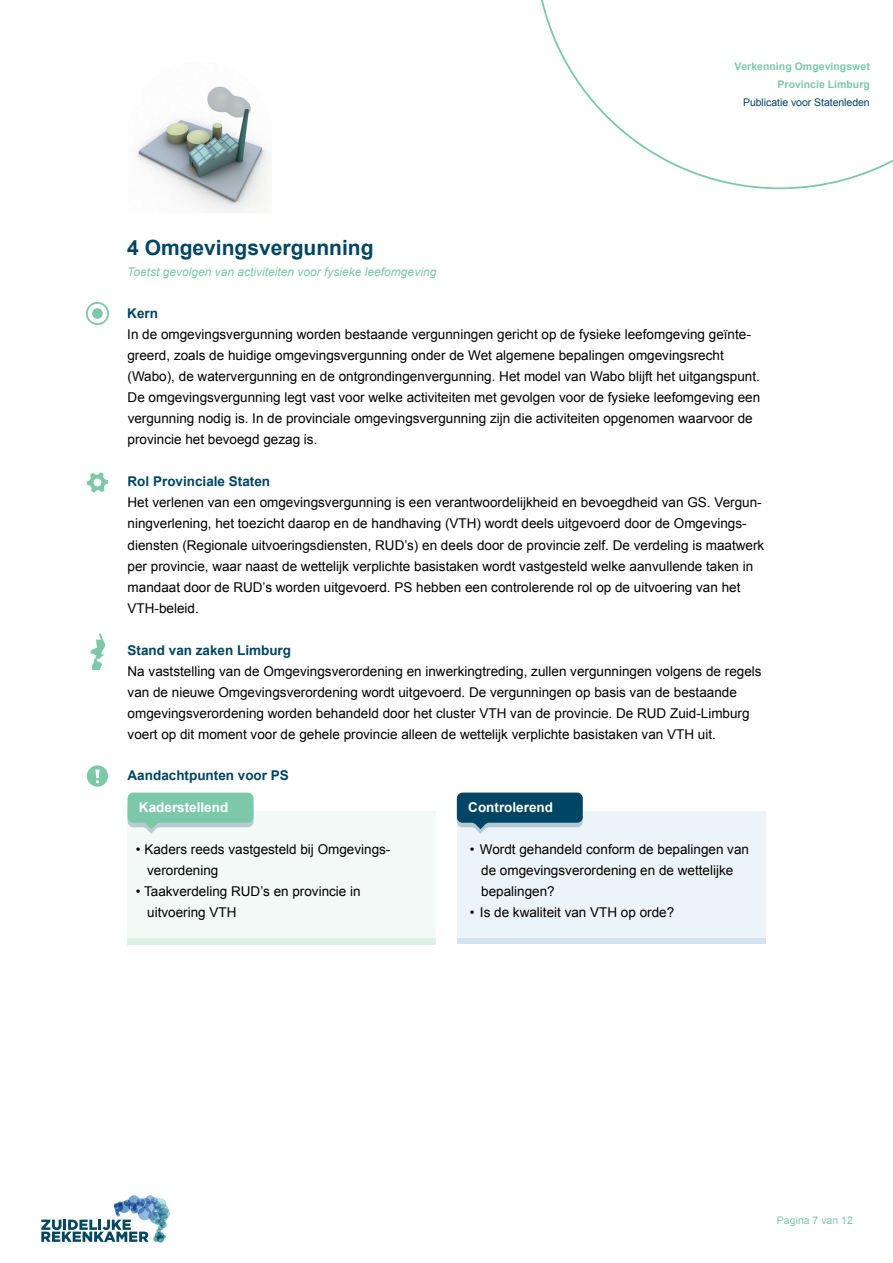
<style>
.page{position:relative;width:893px;height:1263px;background:#fff}
.page>*{position:absolute;margin:0;border:0;box-sizing:border-box;transform-origin:0 0}
.t1{font:700 21px "Arial";color:#004563}
.t2{font:13.5px/21px "Arial";color:#000}
.t3{font:700 13.5px "Arial";color:#004563}
.t4{font:700 13.5px "Arial";color:#fff}
.t5{font:italic 12px "Arial";color:#7cc8a9}
.t6{font:700 10.5px/18px "Arial";color:#7cc8a9;text-align:right}
.t7{font:10.5px "Arial";letter-spacing:-.005em;color:#004563}
.t8{font:10.5px "Arial";color:#7cc8a9}
</style>
<div class="page">
<svg style="left:541px;top:0;width:352px;height:190px"></svg>
<svg style="left:41px;top:1195px;width:129px;height:47px"></svg>
<div style="left:457px;top:818px;width:308px;height:126px;background:#d3e2ee"></div>
<div style="left:457px;top:812px;width:308px;height:126px;background:#edf4f9"></div>
<div style="left:128px;top:819px;width:308px;height:126px;background:#def1e9"></div>
<div style="left:128px;top:812px;width:308px;height:126px;background:#f2f9f6"></div>
<svg style="left:457px;top:792px;width:126px;height:42px;background:#3c7188"></svg>
<svg style="left:128px;top:792px;width:125px;height:42px;background:#96d0ba"></svg>
<img style="left:137px;top:86px;width:133px;height:127px">
<div style="left:86px;top:302px;width:23px;height:23px;border:2px solid #7cc8a9;border-radius:50%"></div>
<div style="left:92px;top:308px;width:11px;height:11px;background:#7cc8a9;border-radius:50%"></div>
<svg style="left:90px;top:634px;width:15px;height:36px"></svg>
<div style="left:87px;top:765px;width:21px;height:22px;background:#7cc8a9;border-radius:50%"></div>
<svg style="left:95px;top:769px;width:5px;height:14px"></svg>
<svg style="left:87px;top:472px;width:21px;height:21px"></svg>
<p class="t6" style="left:734px;top:58px;width:137px">Verkenning Omgevingswet<br>Provincie Limburg</p>
<h1 class="t1" style="left:127px;top:234px;width:248px">4 Omgevingsvergunning</h1>
<p class="t5" style="left:127px;top:264px;width:311px">Toetst gevolgen van activiteiten voor fysieke leefomgeving</p>
<p class="t7" style="left:743px;top:95px;width:128px">Publicatie voor Statenleden</p>
<p class="t3" style="left:127px;top:305px;width:32px">Kern</p>
<p class="t2" style="left:127px;top:324px;width:634px">In de omgevingsvergunning worden bestaande vergunningen gericht op de fysieke leefomgeving geïnte&shy;greerd, zoals de huidige omgevingsvergunning onder de Wet algemene bepalingen omgevingsrecht (Wabo), de watervergunning en de ontgrondingenvergunning. Het model van Wabo blijft het uitgangspunt.<br>De omgevingsvergunning legt vast voor welke activiteiten met gevolgen voor de fysieke leefomgeving een vergunning nodig is. In de provinciale omgevingsvergunning zijn die activiteiten opgenomen waarvoor de provincie het bevoegd gezag is.</p>
<p class="t3" style="left:128px;top:473px;width:144px">Rol Provinciale Staten</p>
<p class="t2" style="left:128px;top:492px;width:638px">Het verlenen van een omgevingsvergunning is een verantwoordelijkheid en bevoegdheid van GS. Vergun&shy;ningverlening, het toezicht daarop en de handhaving (VTH) wordt deels uitgevoerd door de Omgevings&shy;diensten (Regionale uitvoeringsdiensten, RUD’s) en deels door de provincie zelf. De verdeling is maatwerk per provincie, waar naast de wettelijk verplichte basistaken wordt vastgesteld welke aanvullende taken in mandaat door de RUD’s worden uitgevoerd. PS hebben een controlerende rol op de uitvoering van het VTH-beleid.</p>
<p class="t3" style="left:128px;top:641px;width:165px">Stand van zaken Limburg</p>
<p class="t2" style="left:128px;top:660px;width:636px">Na vaststelling van de Omgevingsverordening en inwerkingtreding, zullen vergunningen volgens de regels van de nieuwe Omgevingsverordening wordt uitgevoerd. De vergunningen op basis van de bestaande omgevingsverordening worden behandeld door het cluster VTH van de provincie. De RUD Zuid-Limburg voert op dit moment voor de gehele provincie alleen de wettelijk verplichte basistaken van VTH uit.</p>
<p class="t3" style="left:128px;top:767px;width:163px">Aandachtpunten voor PS</p>
<p class="t4" style="left:139px;top:798px;width:91px">Kaderstellend</p>
<p class="t4" style="left:468px;top:798px;width:86px">Controlerend</p>
<p class="t2" style="left:147px;top:838px;width:245px;text-indent:-11px">• Kaders reeds vastgesteld bij Omgevings&shy;verordening</p>
<p class="t2" style="left:147px;top:880px;width:215px;text-indent:-11px">• Taakverdeling RUD’s en provincie in uitvoering VTH</p>
<p class="t2" style="left:481px;top:839px;width:269px;text-indent:-11px">• Wordt gehandeld conform de bepalingen van de omgevingsverordening en de wettelijke bepalingen?</p>
<p class="t2" style="left:470px;top:902px;width:206px">• Is de kwaliteit van VTH op orde?</p>
<p class="t8" style="left:777px;top:1213px;width:77px">Pagina 7 van 12</p>
</div>
